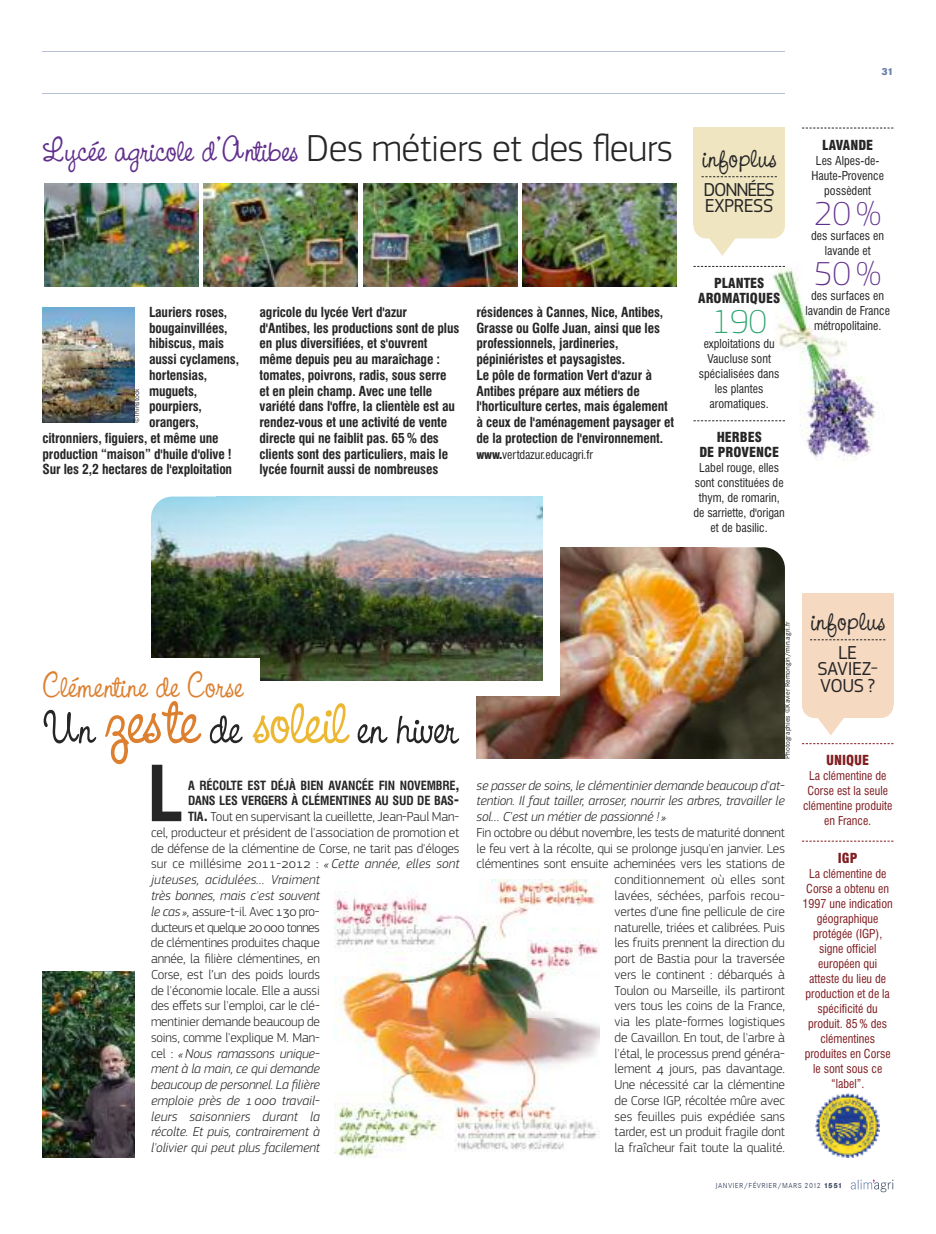
<style>
.page{position:relative;width:936px;height:1234px;background:#fff}
.page>*{position:absolute;margin:0;border:0;box-sizing:border-box;transform-origin:0 0}
.t1{font:700 condensed 75px "Swiss 721 BT";color:#272627}
.t2{font:51px "CAC Pinafore";letter-spacing:-.03em;color:#272627}
.t3{font:36px "CAC Pinafore";letter-spacing:-.015em;color:#612f8c}
.t4{font:36px "CAC Pinafore";letter-spacing:-.015em;color:#dc7f2f}
.t5{font:100 34.5px "PF Square Sans Pro";color:#612f8c}
.t6{font:100 34.5px "PF Square Sans Pro";color:#2da570}
.t7{font:31.5px "CAC Pinafore";color:#272627}
.t8{font:19.5px/16.5px "PF Square Sans Pro";letter-spacing:-.02em;color:#272627;text-align:center}
.t9{font:19.5px/16.5px "PF Square Sans Pro";letter-spacing:-.04em;color:#272627}
.t10{font:300 13.5px/15.8px "PF Square Sans Pro";letter-spacing:-.01em;color:#272627}
.t11{font:700 condensed 13.5px/15.8px "Swiss 721 BT";letter-spacing:-.01em;color:#272627}
.t12{font:italic 300 13.5px/15.8px "PF Square Sans Pro";letter-spacing:-.01em;color:#272627}
.t13{font:900 condensed 13.5px/15px "Swiss 721 BT";color:#272627;text-align:center}
.t14{font:900 condensed 13.5px "Swiss 721 BT";color:#801e22}
.t15{font:700 condensed 12.3px/15.8px "Swiss 721 BT";letter-spacing:-.015em;color:#272627}
.t16{font:condensed 12px/15px "Swiss 721 BT";color:#272627;text-align:center}
.t17{font:condensed 12px/15px "Swiss 721 BT";color:#801e22;text-align:center}
.t18{font:800 10.5px "Corporate S";color:#6880ad}
.t19{font:7.5px "Corporate S";color:#272627}
.t20{font:7.5px "Corporate S";letter-spacing:.06em;color:#48526a}
.s1{font-family:"PF Square Sans Pro";font-weight:300;font-size:39px;color:#272627}
.s2{font-weight:900}
.s3{font-size:78px;color:#dc7f2f}
.s4{font-size:72px;color:#ecb834}
.s5{font-size:16.5px}
.s6{font-family:"Swiss 721 BT";font-weight:700;font-stretch:condensed;font-size:12.3px}
.s7{font-family:"Swiss 721 BT";font-weight:700;font-stretch:condensed;font-size:16.5px}
.s8{font-style:italic}
.s9{font-weight:800}
</style>
<div class="page">
<img style="left:728px;top:265px;width:147px;height:196px">
<img style="left:476px;top:547px;width:308px;height:211px">
<div style="left:298px;top:512px;width:262px;height:184px;background:#fff"></div>
<img style="left:43px;top:971px;width:91px;height:186px">
<svg style="left:850px;top:1179px;width:43px;height:12px"></svg>
<hr style="left:43px;top:51px;width:741px;height:1px;background:#b3c0d6">
<hr style="left:43px;top:94px;width:741px;height:1px;background:#b3c0d6">
<img style="left:335px;top:879px;width:264px;height:278px">
<img style="left:43px;top:307px;width:91px;height:116px">
<img style="left:44px;top:183px;width:154px;height:103px">
<img style="left:204px;top:183px;width:154px;height:103px">
<img style="left:363px;top:183px;width:154px;height:103px">
<img style="left:522px;top:183px;width:154px;height:103px">
<svg style="left:802px;top:743px;width:91px;height:1px"></svg>
<div style="left:801px;top:625px;width:92px;height:93px;background:#f5d9c1;border-radius:13px"></div>
<div style="left:801px;top:592px;width:92px;height:112px;background:#f5d9c1"></div>
<svg style="left:810px;top:639px;width:75px;height:1px"></svg>
<svg style="left:818px;top:718px;width:26px;height:17px"></svg>
<svg style="left:802px;top:840px;width:91px;height:1px"></svg>
<img style="left:815px;top:1093px;width:64px;height:64px">
<img style="left:151px;top:496px;width:391px;height:184px">
<div style="left:104px;top:657px;width:155px;height:39px;background:#fff"></div>
<div style="left:693px;top:133px;width:91px;height:105px;background:#efe5c0;border-radius:13px"></div>
<div style="left:693px;top:128px;width:91px;height:97px;background:#efe5c0"></div>
<svg style="left:701px;top:176px;width:75px;height:1px"></svg>
<svg style="left:707px;top:238px;width:30px;height:18px"></svg>
<svg style="left:802px;top:128px;width:91px;height:1px"></svg>
<svg style="left:693px;top:266px;width:91px;height:1px"></svg>
<svg style="left:693px;top:420px;width:91px;height:1px"></svg>
<p class="t18" style="left:881px;top:65px;width:13px">31</p>
<h3 class="t3" style="left:43px;top:128px;width:632px">Lycée agricole d’Antibes <span class="s1">Des métiers et des fleurs</span></h3>
<h3 class="t7" style="left:701px;top:138px;width:77px">infoplus</h3>
<h3 class="t9" style="left:703px;top:183px;width:73px">DONNÉES<br>EXPRESS</h3>
<p class="t11" style="left:149px;top:305px;width:80px">Lauriers roses,</p>
<p class="t11" style="left:149px;top:321px;width:80px">bougainvillées,</p>
<p class="t11" style="left:149px;top:336px;width:77px">hibiscus, mais</p>
<p class="t11" style="left:149px;top:352px;width:92px">aussi cyclamens,</p>
<p class="t11" style="left:149px;top:368px;width:60px">hortensias,</p>
<p class="t11" style="left:149px;top:384px;width:50px">muguets,</p>
<p class="t11" style="left:149px;top:399px;width:54px">pourpiers,</p>
<p class="t11" style="left:149px;top:415px;width:51px">orangers,</p>
<p class="t11" style="left:43px;top:431px;width:177px">citronniers, figuiers, et même une</p>
<p class="t11" style="left:43px;top:447px;width:191px">production “maison” d'huile d'olive !</p>
<p class="t11" style="left:43px;top:462px;width:191px">Sur les 2,2 hectares de l'exploitation</p>
<p class="t19" style="left:132px;top:423px;width:36px;rotate:-90deg">©THINSTOCK</p>
<p class="t11" style="left:259px;top:305px;width:201px">agricole du lycée Vert d'azur d'Antibes, les productions sont de plus en plus diversifiées, et s'ouvrent même depuis peu au maraîchage : tomates, poivrons, radis, sous serre et en plein champ. Avec une telle variété dans l'offre, la clientèle est au rendez-vous et une activité de vente directe qui ne faiblit pas. 65% des clients sont des particuliers, mais le lycée fournit aussi de nombreuses</p>
<p class="t11" style="left:476px;top:305px;width:199px">résidences à Cannes, Nice, Antibes, Grasse ou Golfe Juan, ainsi que les professionnels, jardineries, pépiniéristes et paysagistes.<br>Le pôle de formation Vert d'azur à Antibes prépare aux métiers de l'horticulture certes, mais également à ceux de l'aménagement paysager et de la protection de l'environnement.</p>
<p class="t16" style="left:476px;top:447px;width:118px"><span class="s2">www.</span>vertdazur.educagri.fr</p>
<p class="t13" style="left:698px;top:277px;width:83px">PLANTES<br>AROMATIQUES</p>
<h3 class="t6" style="left:711px;top:310px;width:56px">190</h3>
<p class="t16" style="left:699px;top:337px;width:82px">exploitations du<br>Vaucluse sont spécialisées dans les plantes aromatiques.</p>
<p class="t13" style="left:699px;top:431px;width:81px">HERBES<br>DE PROVENCE</p>
<p class="t16" style="left:693px;top:461px;width:93px">Label rouge, elles sont constituées de thym, de romarin, de sarriette, d'origan et de basilic.</p>
<p class="t13" style="left:822px;top:138px;width:53px">LAVANDE</p>
<p class="t16" style="left:811px;top:154px;width:74px">Les Alpes-de-<br>Haute-Provence possèdent</p>
<h3 class="t5" style="left:814px;top:202px;width:68px">20%</h3>
<p class="t16" style="left:811px;top:229px;width:74px">des surfaces en lavande et</p>
<h3 class="t5" style="left:814px;top:262px;width:68px">50%</h3>
<p class="t16" style="left:805px;top:289px;width:86px">des surfaces en lavandin de France métropolitaine.</p>
<h3 class="t4" style="left:43px;top:664px;width:202px">Clémentine de Corse</h3>
<h2 class="t2" style="left:43px;top:696px;width:416px">Un <span class="s3">zeste</span> de <span class="s4">soleil</span> en hiver</h2>
<h1 class="t1" style="left:147px;top:764px;width:38px">L</h1>
<p class="t15" style="left:188px;top:778px;width:273px">A RÉCOLTE EST DÉJÀ BIEN AVANCÉE FIN NOVEMBRE<span class="s5">,<br></span>DANS LES VERGERS À CLÉMENTINES AU SUD DE BAS<span class="s5">-</span></p>
<p class="t10" style="left:151px;top:809px;width:310px;text-indent:37px"><span class="s6">TIA</span><span class="s7">.</span> Tout en supervisant la cueillette, Jean-Paul Man&shy;cel, producteur et président de l'association de promotion et de défense de la clémentine de Corse, ne tarit pas d'éloges sur ce millésime 2011-2012 : <span class="s8">« Cette année, elles sont juteuses, acidulées… Vraiment<br>très bonnes, mais c'est souvent<br>le cas »,</span> assure-t-il. Avec 130 pro-<br>ducteurs et quelque 20000 tonnes<br>de clémentines produites chaque<br>année, la filière clémentines, en<br>Corse, est l’un des poids lourds<br>de l'économie locale. Elle a aussi<br>des effets sur l'emploi, car le clé-<br>mentinier demande beaucoup de<br>soins, comme l'explique M. Man-<br>cel : <span class="s8">«Nous ramassons unique-<br>ment à la main, ce qui demande<br>beaucoup de personnel. La filière<br>emploie près de 1 000 travail-<br>leurs saisonniers durant la<br>récolte. Et puis, contrairement à<br>l'olivier qui peut plus facilement</span></p>
<p class="t19" style="left:783px;top:758px;width:138px;rotate:-90deg">PHOTOGRAPHIES ©XAVIER REMONGIN/MIN.AGRI.FR</p>
<p class="t12" style="left:476px;top:778px;width:310px">se passer de soins, le clémentinier demande beaucoup d'at&shy;tention. Il faut tailler, arroser, nourrir les arbres, travailler le sol… C'est un métier de passionné !»</p>
<p class="t10" style="left:476px;top:825px;width:310px;text-align:right">Fin octobre ou début novembre, les tests de maturité donnent le feu vert à la récolte, qui se prolonge jusqu'en janvier. Les clémentines sont ensuite acheminées vers les stations de conditionnement où elles sont<br>lavées, séchées, parfois recou-<br>vertes d'une fine pellicule de cire<br>naturelle, triées et calibrées. Puis<br>les fruits prennent la direction du<br>port de Bastia pour la traversée<br>vers le continent : débarqués à<br>Toulon ou Marseille, ils partiront<br>vers tous les coins de la France,<br>via les plate-formes logistiques<br>de Cavaillon. En tout, de l'arbre à<br>l'étal, le processus prend généra-<br>lement 4 jours, pas davantage.<br>Une nécessité car la clémentine<br>de Corse IGP, récoltée mûre avec<br>ses feuilles puis expédiée sans<br>tarder, est un produit fragile dont<br>la fraîcheur fait toute la qualité.</p>
<h3 class="t7" style="left:810px;top:600px;width:77px">infoplus</h3>
<h3 class="t8" style="left:817px;top:645px;width:62px">LE<br>SAVIEZ-<br>VOUS ?</h3>
<p class="t14" style="left:826px;top:755px;width:45px">UNIQUE</p>
<p class="t17" style="left:803px;top:769px;width:91px">La clémentine de<br>Corse est la seule clémentine produite en France.</p>
<p class="t14" style="left:837px;top:852px;width:21px">IGP</p>
<p class="t17" style="left:802px;top:866px;width:92px">La clémentine de<br>Corse a obtenu en<br>1997 une indication géographique protégée (IGP), signe officiel européen qui atteste du lieu de production et de la spécificité du produit. 85% des clémentines produites en Corse le sont sous ce “label”.</p>
<p class="t20" style="left:715px;top:1180px;width:128px">JANVIER/FÉVRIER/MARS 2012 <span class="s9">1551</span></p>
</div>
